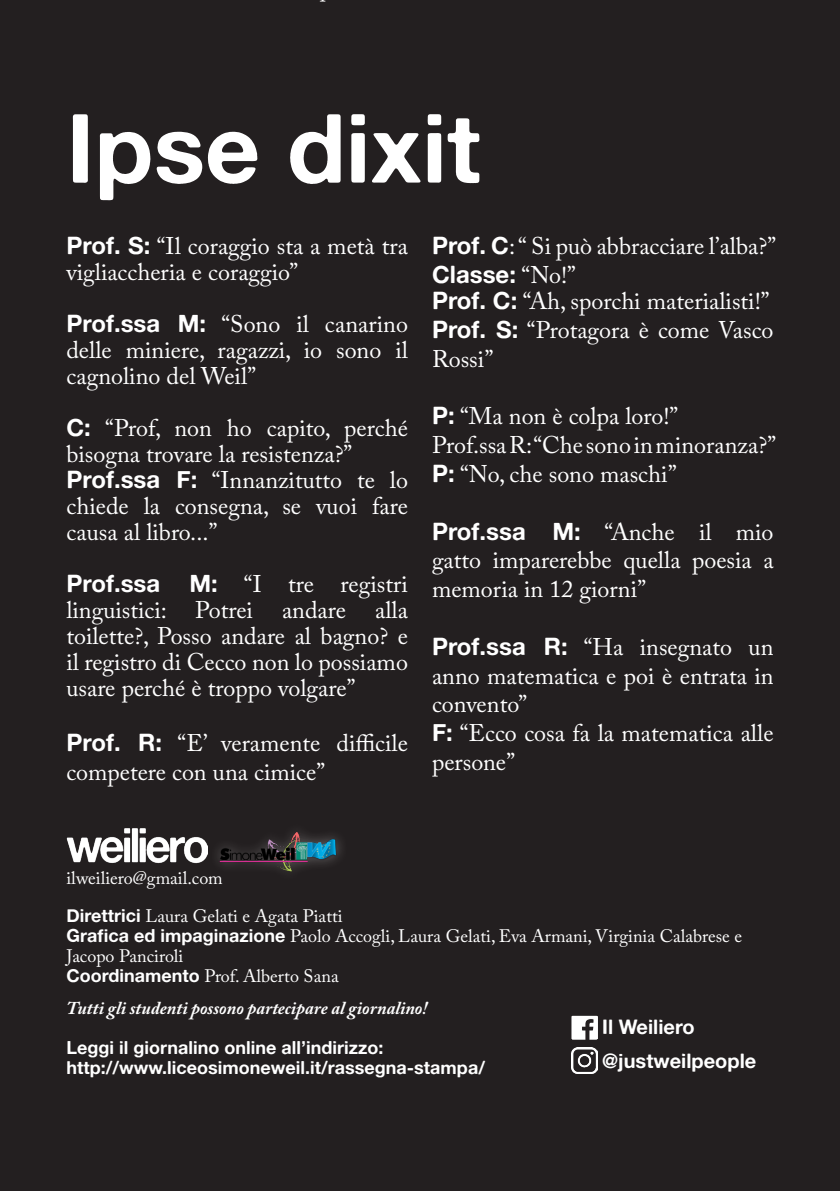
<style>
.page{position:relative;width:840px;height:1191px;background:#fff}
.page>*{position:absolute;margin:0;border:0;box-sizing:border-box;transform-origin:0 0}
.t1{font:96px "Alte Haas Grotesk Bold";color:#fff}
.t2{font:24px/26px "Adobe Caslon Pro";color:#fff}
.t3{font:24px "Alte Haas Grotesk Bold";color:#fff}
.t4{font:20px "Alte Haas Grotesk Bold";color:#fff}
.t5{font:18px/20px "Adobe Caslon Pro";color:#fff}
.t6{font:18px "Alte Haas Grotesk Bold";color:#fff}
.t7{font:italic 700 18px "Adobe Caslon Pro";color:#fff}
.s1{font-family:"Alte Haas Grotesk Bold"}
.s2{font-family:"Adobe Caslon Pro"}
</style>
<div class="page">
<div style="left:0;top:0;width:839px;height:1191px;background:#231f20"></div>
<img style="left:66px;top:828px;width:142px;height:36px">
<img style="left:217px;top:832px;width:121px;height:40px">
<img style="left:571px;top:1048px;width:26px;height:25px">
<img style="left:571px;top:1015px;width:26px;height:24px">
<p class="t1" style="left:66px;top:89px;width:415px">Ipse dixit</p>
<p class="t2" style="left:66px;top:233px;width:343px"><span class="s1">Prof. S:</span> “Il coraggio sta a metà tra vigliaccheria e coraggio”</p>
<p class="t2" style="left:66px;top:311px;width:343px;text-align:justify"><span class="s1">Prof.ssa M:</span> “Sono il canarino delle miniere, ragazzi, io sono il cagnolino del Weil”</p>
<p class="t2" style="left:66px;top:415px;width:343px"><span class="s1">C:</span> “Prof, non ho capito, perché bisogna trovare la resistenza?”</p>
<p class="t2" style="left:66px;top:467px;width:343px;text-align:justify"><span class="s1">Prof.ssa F:</span> “Innanzitutto te lo chiede la consegna, se vuoi fare causa al libro...”</p>
<p class="t2" style="left:66px;top:571px;width:343px;text-align:justify"><span class="s1">Prof.ssa M:</span> “I tre registri linguistici: Potrei andare alla toilette?, Posso andare al bagno? e il registro di Cecco non lo possiamo usare perché è troppo volgare”</p>
<p class="t2" style="left:66px;top:728px;width:343px;line-height:28.8px"><span class="s1">Prof. R:</span> “E’ veramente difficile competere con una cimice”</p>
<p class="t2" style="left:432px;top:233px;width:345px"><span class="s1">Prof. C</span>: “ Si può abbracciare l’alba?”</p>
<p class="t3" style="left:432px;top:260px;width:145px">Classe: <span class="s2">“No!”</span></p>
<p class="t2" style="left:432px;top:288px;width:339px"><span class="s1">Prof. C:</span> “Ah, sporchi materialisti!”</p>
<p class="t2" style="left:432px;top:315px;width:343px;line-height:28.8px"><span class="s1">Prof. S:</span> “Protagora è come Vasco<br>Rossi”</p>
<p class="t2" style="left:432px;top:403px;width:247px"><span class="s1">P:</span> “Ma non è colpa loro!”</p>
<p class="t2" style="left:432px;top:432px;width:345px">Prof.ssa R: “Che sono in minoranza?”</p>
<p class="t2" style="left:432px;top:460px;width:246px"><span class="s1">P:</span> “No, che sono maschi”</p>
<p class="t2" style="left:432px;top:517px;width:343px;line-height:28.8px;text-align:justify"><span class="s1">Prof.ssa M:</span> “Anche il mio gatto imparerebbe quella poesia a memoria in 12 giorni”</p>
<p class="t2" style="left:432px;top:632px;width:343px;line-height:28.8px;text-align:justify"><span class="s1">Prof.ssa R:</span> “Ha insegnato un anno matematica e poi è entrata in convento”</p>
<p class="t2" style="left:432px;top:718px;width:343px;line-height:28.8px"><span class="s1">F:</span> “Ecco cosa fa la matematica alle persone”</p>
<p class="t5" style="left:66px;top:867px;width:158px">ilweiliero@gmail.com</p>
<p class="t5" style="left:66px;top:905px;width:277px"><span class="s1">Direttrici</span> Laura Gelati e Agata Piatti</p>
<p class="t5" style="left:66px;top:925px;width:677px"><span class="s1">Grafica ed impaginazione</span> Paolo Accogli, Laura Gelati, Eva Armani, Virginia Calabrese e<br>Jacopo Panciroli</p>
<p class="t5" style="left:66px;top:965px;width:273px"><span class="s1">Coordinamento</span> Prof. Alberto Sana</p>
<p class="t7" style="left:66px;top:996px;width:362px">Tutti gli studenti possono partecipare al giornalino!</p>
<p class="t6" style="left:66px;top:1036px;width:318px">Leggi il giornalino online all’indirizzo:</p>
<p class="t6" style="left:66px;top:1056px;width:420px">http://www.liceosimoneweil.it/rassegna-stampa/</p>
<p class="t4" style="left:602px;top:1014px;width:94px">Il Weiliero</p>
<p class="t4" style="left:602px;top:1048px;width:156px">@justweilpeople</p>
</div>
